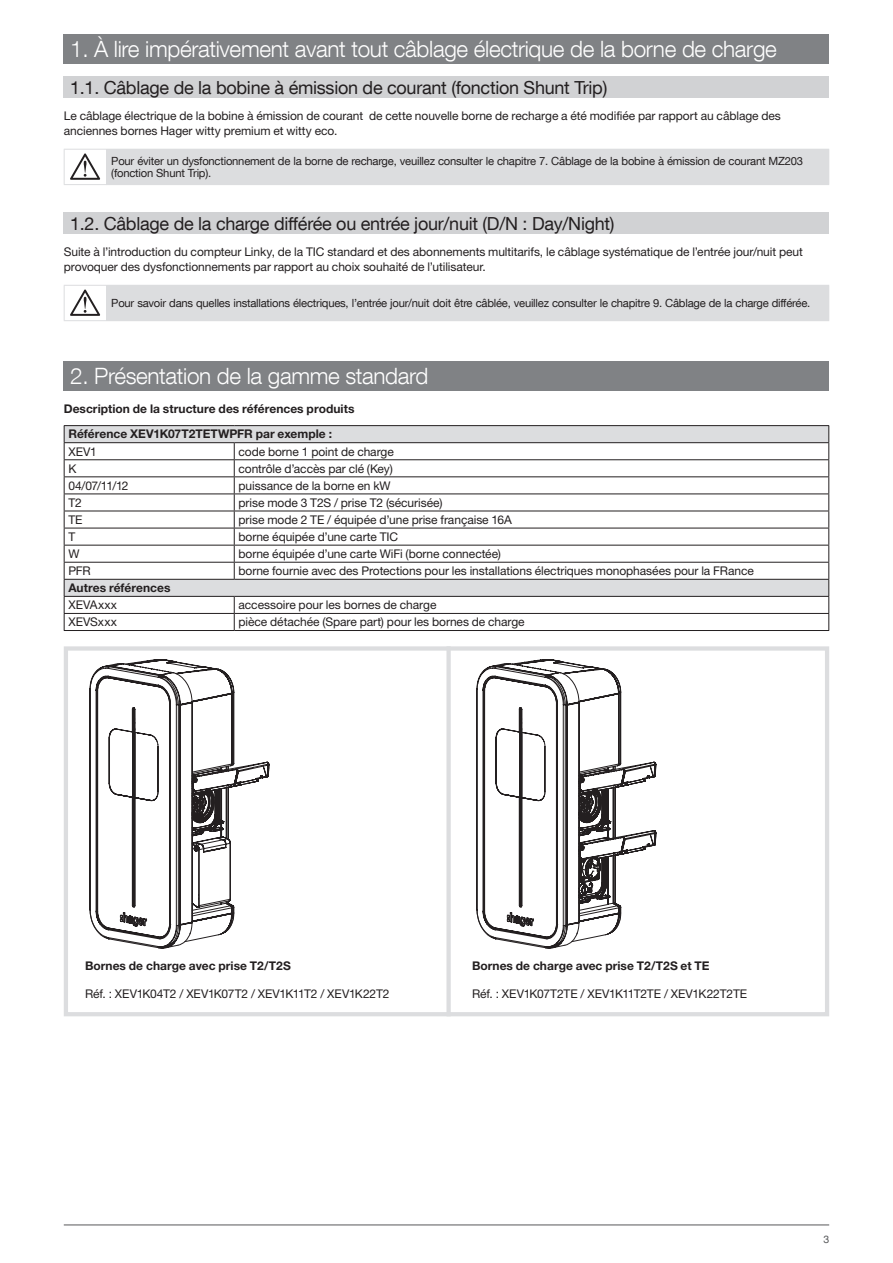
<style>
.page{position:relative;width:893px;height:1263px;background:#fff}
.page>*{position:absolute;margin:0;border:0;box-sizing:border-box;transform-origin:0 0}
.t1{font:300 22.5px "Helvetica Neue LT Com";letter-spacing:-.015em;color:#fff}
.t2{font:18px "Helvetica Neue LT Com";letter-spacing:-.015em;color:#231f20}
.t3{font:12px/14.4px "Helvetica Neue LTW1 G";letter-spacing:-.005em;color:#231f20}
.t4{font:700 12px/26px "Helvetica Neue LTW1 G";letter-spacing:.005em;color:#231f20}
.t5{font:12px "Helvetica Neue LTW1 G";letter-spacing:.02em;color:#231f20}
.t6{font:11.25px/11.2px "Helvetica Neue LT Com";letter-spacing:-.02em;color:#231f20}
.t7{font:10.5px "Helvetica Neue LT Com";color:#57585a}
</style>
<div class="page">
<hr style="left:64px;top:1225px;width:765px;height:1px;background:#57585a">
<div style="left:64px;top:34px;width:765px;height:30px;background:#808285"></div>
<div style="left:64px;top:77px;width:765px;height:21px;background:#d1d2d4"></div>
<div style="left:64px;top:213px;width:765px;height:21px;background:#d1d2d4"></div>
<div style="left:107px;top:149px;width:722px;height:36px;background:#dcdddf"></div>
<hr style="left:64px;top:149px;width:43px;height:1px;background:#dcdddf">
<hr style="left:64px;top:150px;width:1px;height:34px;background:#dcdddf">
<hr style="left:106px;top:150px;width:1px;height:34px;background:#dcdddf">
<hr style="left:64px;top:184px;width:43px;height:1px;background:#dcdddf">
<svg style="left:70px;top:153px;width:30px;height:27px"></svg>
<div style="left:107px;top:285px;width:722px;height:36px;background:#dcdddf"></div>
<hr style="left:64px;top:285px;width:43px;height:1px;background:#dcdddf">
<hr style="left:64px;top:286px;width:1px;height:34px;background:#dcdddf">
<hr style="left:106px;top:286px;width:1px;height:34px;background:#dcdddf">
<hr style="left:64px;top:320px;width:43px;height:1px;background:#dcdddf">
<svg style="left:70px;top:290px;width:30px;height:26px"></svg>
<div style="left:64px;top:361px;width:765px;height:30px;background:#808285"></div>
<svg style="left:65px;top:426px;width:763px;height:170px"></svg>
<hr style="left:64px;top:425px;width:170px;height:1px;background:#231f20">
<hr style="left:234px;top:425px;width:595px;height:1px;background:#231f20">
<hr style="left:64px;top:442px;width:170px;height:1px;background:#231f20">
<hr style="left:234px;top:442px;width:595px;height:1px;background:#231f20">
<hr style="left:64px;top:459px;width:170px;height:1px;background:#231f20">
<hr style="left:234px;top:459px;width:595px;height:1px;background:#231f20">
<hr style="left:64px;top:476px;width:170px;height:1px;background:#231f20">
<hr style="left:234px;top:476px;width:595px;height:1px;background:#231f20">
<hr style="left:64px;top:493px;width:170px;height:1px;background:#231f20">
<hr style="left:234px;top:493px;width:595px;height:1px;background:#231f20">
<hr style="left:64px;top:511px;width:170px;height:1px;background:#231f20">
<hr style="left:234px;top:511px;width:595px;height:1px;background:#231f20">
<hr style="left:64px;top:528px;width:170px;height:1px;background:#231f20">
<hr style="left:234px;top:528px;width:595px;height:1px;background:#231f20">
<hr style="left:64px;top:545px;width:170px;height:1px;background:#231f20">
<hr style="left:234px;top:545px;width:595px;height:1px;background:#231f20">
<hr style="left:64px;top:562px;width:170px;height:1px;background:#231f20">
<hr style="left:234px;top:562px;width:595px;height:1px;background:#231f20">
<svg style="left:234px;top:443px;width:1px;height:136px"></svg>
<hr style="left:64px;top:579px;width:170px;height:1px;background:#231f20">
<hr style="left:234px;top:579px;width:595px;height:1px;background:#231f20">
<hr style="left:64px;top:596px;width:170px;height:1px;background:#231f20">
<hr style="left:234px;top:596px;width:595px;height:1px;background:#231f20">
<hr style="left:64px;top:613px;width:170px;height:1px;background:#231f20">
<svg style="left:64px;top:426px;width:1px;height:204px"></svg>
<hr style="left:234px;top:613px;width:595px;height:1px;background:#231f20">
<svg style="left:828px;top:426px;width:1px;height:204px"></svg>
<hr style="left:64px;top:630px;width:170px;height:1px;background:#231f20">
<hr style="left:234px;top:630px;width:595px;height:1px;background:#231f20">
<div style="left:64px;top:646px;width:765px;height:370px;border:4px solid #dcdddf"></div>
<svg style="left:90px;top:597px;width:185px;height:351px"></svg>
<svg style="left:477px;top:659px;width:180px;height:289px"></svg>
<div style="left:446px;top:646px;width:5px;height:370px;background:#dcdddf"></div>
<h1 class="t1" style="left:70px;top:35px;width:708px">1. À lire impérativement avant tout câblage électrique de la borne de charge</h1>
<h2 class="t2" style="left:70px;top:76px;width:539px">1.1. Câblage de la bobine à émission de courant (fonction Shunt Trip)</h2>
<p class="t3" style="left:64px;top:109px;width:719px">Le câblage électrique de la bobine à émission de courant de cette nouvelle borne de recharge a été modifiée par rapport au câblage des anciennes bornes Hager witty premium et witty eco.</p>
<p class="t6" style="left:111px;top:155px;width:693px">Pour éviter un dysfonctionnement de la borne de recharge, veuillez consulter le chapitre 7. Câblage de la bobine à émission de courant MZ203 (fonction Shunt Trip).</p>
<h2 class="t2" style="left:70px;top:212px;width:546px">1.2. Câblage de la charge différée ou entrée jour/nuit (D/N : Day/Night)</h2>
<p class="t3" style="left:64px;top:245px;width:741px">Suite à l’introduction du compteur Linky, de la TIC standard et des abonnements multitarifs, le câblage systématique de l’entrée jour/nuit peut provoquer des dysfonctionnements par rapport au choix souhaité de l’utilisateur.</p>
<p class="t6" style="left:111px;top:297px;width:700px">Pour savoir dans quelles installations électriques, l’entrée jour/nuit doit être câblée, veuillez consulter le chapitre 9. Câblage de la charge différée.</p>
<h1 class="t1" style="left:70px;top:363px;width:360px">2. Présentation de la gamme standard</h1>
<p class="t4" style="left:68px;top:395px;width:288px;text-indent:-5px">Description de la structure des références produits<br>Référence XEV1K07T2TETWPFR par exemple :</p>
<p class="t3" style="left:68px;top:444px;width:30px">XEV1</p>
<p class="t3" style="left:238px;top:444px;width:157px">code borne 1 point de charge</p>
<p class="t3" style="left:68px;top:461px;width:10px">K</p>
<p class="t3" style="left:238px;top:461px;width:156px">contrôle d’accès par clé (Key)</p>
<p class="t3" style="left:68px;top:478px;width:62px">04/07/11/12</p>
<p class="t3" style="left:238px;top:478px;width:154px">puissance de la borne en kW</p>
<p class="t3" style="left:68px;top:495px;width:15px">T2</p>
<p class="t3" style="left:238px;top:495px;width:205px">prise mode 3 T2S / prise T2 (sécurisée)</p>
<p class="t3" style="left:68px;top:512px;width:16px">TE</p>
<p class="t3" style="left:238px;top:512px;width:275px">prise mode 2 TE / équipée d’une prise française 16A</p>
<p class="t3" style="left:68px;top:529px;width:8px">T</p>
<p class="t3" style="left:238px;top:529px;width:161px">borne équipée d’une carte TIC</p>
<p class="t3" style="left:68px;top:546px;width:13px">W</p>
<p class="t3" style="left:238px;top:546px;width:264px">borne équipée d’une carte WiFi (borne connectée)</p>
<p class="t3" style="left:68px;top:563px;width:24px">PFR</p>
<p class="t3" style="left:238px;top:563px;width:517px">borne fournie avec des Protections pour les installations électriques monophasées pour la FRance</p>
<p class="t4" style="left:68px;top:575px;width:104px">Autres références</p>
<p class="t5" style="left:68px;top:597px;width:50px">XEVAxxx</p>
<p class="t3" style="left:238px;top:598px;width:199px">accessoire pour les bornes de charge</p>
<p class="t3" style="left:68px;top:615px;width:50px">XEVSxxx</p>
<p class="t3" style="left:238px;top:615px;width:288px">pièce détachée (Spare part) pour les bornes de charge</p>
<p class="t4" style="left:85px;top:952px;width:207px">Bornes de charge avec prise T2/T2S</p>
<p class="t3" style="left:85px;top:987px;width:306px">Réf. : XEV1K04T2 / XEV1K07T2 / XEV1K11T2 / XEV1K22T2</p>
<p class="t4" style="left:472px;top:952px;width:239px">Bornes de charge avec prise T2/T2S et TE</p>
<p class="t3" style="left:472px;top:987px;width:277px">Réf. : XEV1K07T2TE / XEV1K11T2TE / XEV1K22T2TE</p>
<p class="t7" style="left:823px;top:1232px;width:7px">3</p>
</div>
